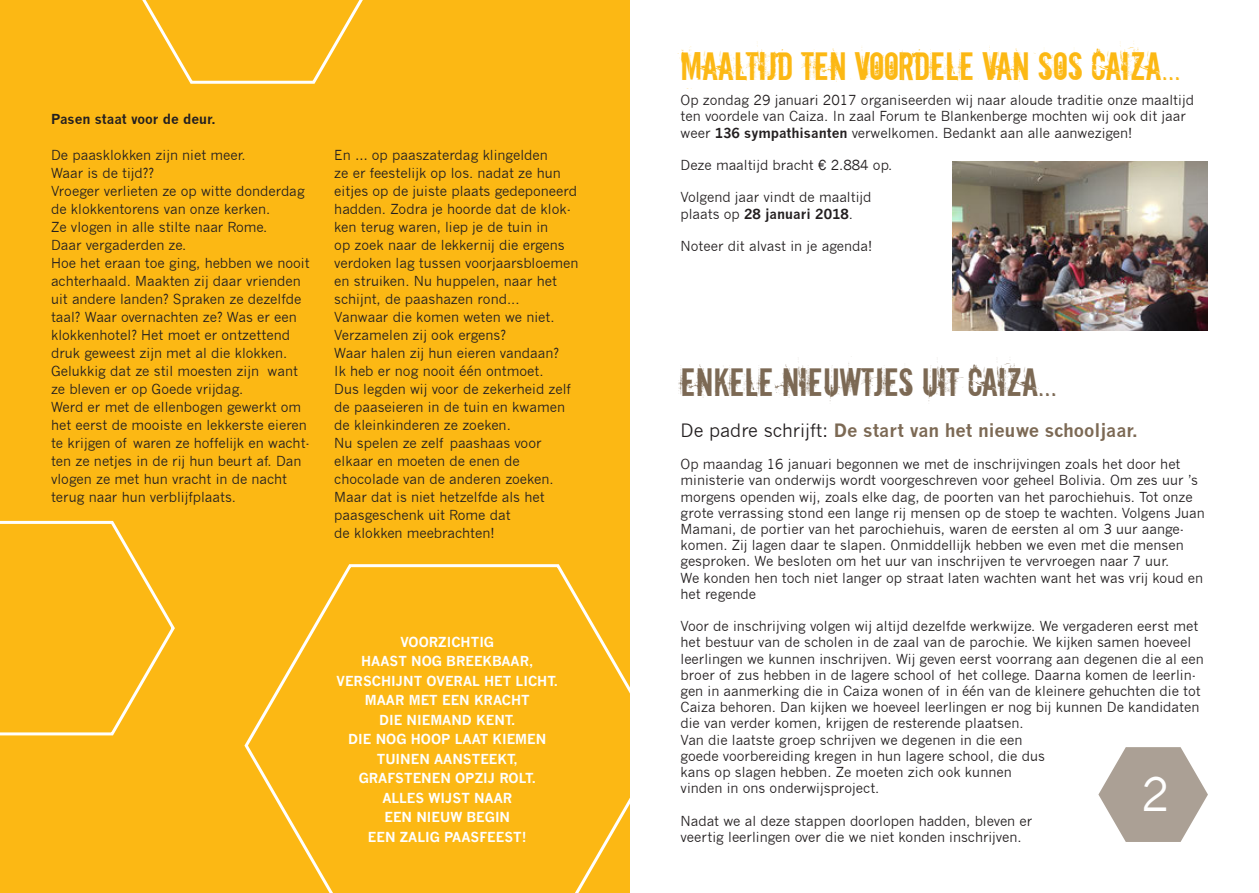
<style>
.page{position:relative;width:1259px;height:893px;background:#fff}
.page>*{position:absolute;margin:0;border:0;box-sizing:border-box;transform-origin:0 0}
.t1{font:45px "News Gothic";color:#fff}
.t2{font:37.5px "Downcome";color:#fcb814}
.t3{font:37.5px "Downcome";color:#7c6954}
.t4{font:700 18px "News Gothic";color:#7c6954}
.t5{font:13.5px/18px "News Gothic";color:#231f20}
.t6{font:700 13.5px "News Gothic";color:#fff}
.t7{font:700 13.5px "News Gothic";color:#231f20}
.s1{font-weight:700}
.s2{font-weight:400}
.s3{font-weight:400;color:#231f20}
</style>
<div class="page">
<div style="left:0;top:0;width:629px;height:893px;background:#fcb814"></div>
<svg style="left:142px;top:0;width:221px;height:84px"></svg>
<svg style="left:244px;top:562px;width:386px;height:331px"></svg>
<svg style="left:1098px;top:747px;width:110px;height:95px"></svg>
<svg style="left:0;top:520px;width:175px;height:216px"></svg>
<img style="left:952px;top:162px;width:256px;height:168px">
<p class="t7" style="left:51px;top:111px;width:166px">PASEN STAAT VOOR DE DEUR.</p>
<p class="t5" style="left:51px;top:146px;width:196px">De paasklokken zijn niet meer.</p>
<p class="t5" style="left:51px;top:164px;width:105px">Waar is de tijd??</p>
<p class="t5" style="left:51px;top:182px;width:255px">Vroeger verlieten ze op witte donderdag de klokkentorens van onze kerken.</p>
<p class="t5" style="left:51px;top:218px;width:218px">Ze vlogen in alle stilte naar Rome.</p>
<p class="t5" style="left:51px;top:236px;width:137px">Daar vergaderden ze.</p>
<p class="t5" style="left:51px;top:254px;width:260px">Hoe het eraan toe ging, hebben we nooit achterhaald. Maakten zij daar vrienden uit andere landen? Spraken ze dezelfde taal? Waar overnachten ze? Was er een klokkenhotel? Het moet er ontzettend druk geweest zijn met al die klokken.<br>Gelukkig dat ze stil moesten zijn want ze bleven er op Goede vrijdag.</p>
<p class="t5" style="left:51px;top:398px;width:260px">Werd er met de ellenbogen gewerkt om het eerst de mooiste en lekkerste eieren te krijgen of waren ze hoffelijk en wacht&shy;ten ze netjes in de rij hun beurt af. Dan vlogen ze met hun vracht in de nacht terug naar hun verblijfplaats.</p>
<p class="t5" style="left:334px;top:146px;width:246px">En … op paaszaterdag klingelden<br>ze er feestelijk op los. nadat ze hun eitjes op de juiste plaats gedeponeerd hadden. Zodra je hoorde dat de klok&shy;ken terug waren, liep je de tuin in<br>op zoek naar de lekkernij die ergens verdoken lag tussen voorjaarsbloemen en struiken. Nu huppelen, naar het schijnt, de paashazen rond...</p>
<p class="t5" style="left:334px;top:308px;width:222px">Vanwaar die komen weten we niet.</p>
<p class="t5" style="left:334px;top:326px;width:173px">Verzamelen zij ook ergens?</p>
<p class="t5" style="left:334px;top:344px;width:226px">Waar halen zij hun eieren vandaan?</p>
<p class="t5" style="left:334px;top:362px;width:211px">I k heb er nog nooit één ontmoet.</p>
<p class="t5" style="left:334px;top:380px;width:238px">Dus legden wij voor de zekerheid zelf de paaseieren in de tuin en kwamen de kleinkinderen ze zoeken.</p>
<p class="t5" style="left:334px;top:434px;width:209px">Nu spelen ze zelf paashaas voor</p>
<p class="t5" style="left:334px;top:452px;width:187px">elkaar en moeten de enen de</p>
<p class="t5" style="left:334px;top:470px;width:221px">chocolade van de anderen zoeken.<br>Maar dat is niet hetzelfde als het paasgeschenk uit Rome dat</p>
<p class="t5" style="left:334px;top:524px;width:162px">de klokken meebrachten!</p>
<p class="t6" style="left:400px;top:634px;width:95px">VOORZICHTIG</p>
<p class="t6" style="left:361px;top:653px;width:174px">HAAST NOG BREEKBAAR,</p>
<p class="t6" style="left:336px;top:673px;width:223px">VERSCHIJNT OVERAL HET LICHT.</p>
<p class="t6" style="left:365px;top:692px;width:166px">MAAR M ET EEN KRACHT</p>
<p class="t6" style="left:379px;top:712px;width:138px">DIE NIEMAND KENT.</p>
<p class="t6" style="left:348px;top:731px;width:199px">DIE NOG HOOP LAAT KIEM EN</p>
<p class="t6" style="left:377px;top:751px;width:143px">TUINEN AANSTEEKT,</p>
<p class="t6" style="left:359px;top:770px;width:179px">GRAFSTENEN OPZIJ ROLT.</p>
<p class="t6" style="left:382px;top:790px;width:131px">ALLES WIJST NAAR</p>
<p class="t6" style="left:384px;top:809px;width:127px">EEN NIEUW BEGIN</p>
<p class="t6" style="left:368px;top:829px;width:86px">EEN ZALIG PAA</p>
<p class="t6" style="left:470px;top:829px;width:58px">SFEEST!</p>
<p class="t2" style="left:680px;top:40px;width:501px">Maaltijd ten voordele van SOS caiza...</p>
<p class="t5" style="left:680px;top:92px;width:515px;line-height:16.2px">Op zondag 29 januari 2017 organiseerden wij naar aloude traditie onze maaltijd ten voordele van Caiza. I n zaal Forum te Blankenberge mochten wij ook dit jaar weer <span class="s1">136 SYMPATHISANTEN</span> verwelkomen. Bedankt aan alle aanwezigen!</p>
<p class="t5" style="left:680px;top:156px;width:213px">Deze maaltijd bracht € 2.884 op.</p>
<p class="t5" style="left:680px;top:189px;width:192px">Volgend jaar vindt de maaltijd</p>
<p class="t7" style="left:680px;top:205px;width:174px"><span class="s2">plaats op</span> 28 JANUARI 2018<span class="s2">.</span></p>
<p class="t5" style="left:680px;top:237px;width:193px">Noteer dit alvast in je agenda!</p>
<p class="t3" style="left:680px;top:357px;width:378px">Enkele nieuwtjes uit Caiza...</p>
<p class="t4" style="left:680px;top:419px;width:459px"><span class="s3">De padre schrijft:</span> DE START VAN HET NIEUWE SCHOOLJAAR.</p>
<p class="t5" style="left:680px;top:456px;width:526px;line-height:16.2px">Op maandag 16 januari begonnen we met de inschrijvingen zoals het door het ministerie van onderwijs wordt voorgeschreven voor geheel Bolivia. Om zes uur ’s morgens openden wij, zoals elke dag, de poorten van het parochiehuis. Tot onze grote verrassing stond een lange rij mensen op de stoep te wachten. Volgens Juan Mamani, de portier van het parochiehuis, waren de eersten al om 3 uur aange&shy;komen. Zij lagen daar te slapen. Onmiddellijk hebben we even met die mensen gesproken. We besloten om het uur van inschrijven te vervroegen naar 7 uur.</p>
<p class="t5" style="left:680px;top:570px;width:524px;line-height:16.2px">We konden hen toch niet langer op straat laten wachten want het was vrij koud en het regende</p>
<p class="t5" style="left:680px;top:618px;width:525px;line-height:16.2px">Voor de inschrijving volgen wij altijd dezelfde werkwijze. We vergaderen eerst met het bestuur van de scholen in de zaal van de parochie. We kijken samen hoeveel leerlingen we kunnen inschrijven. Wij geven eerst voorrang aan degenen die al een broer of zus hebben in de lagere school of het college. Daarna komen de leerlin&shy;gen in aanmerking die in Caiza wonen of in één van de kleinere gehuchten die tot Caiza behoren. Dan kijken we hoeveel leerlingen er nog bij kunnen De kandidaten die van verder komen, krijgen de resterende plaatsen.</p>
<p class="t5" style="left:680px;top:731px;width:343px">Van die laatste groep schrijven we degenen in die een</p>
<p class="t5" style="left:680px;top:747px;width:366px">goede voorbereiding kregen in hun lagere school, die dus</p>
<p class="t5" style="left:680px;top:763px;width:333px">kans op slagen hebben. Ze moeten zich ook kunnen</p>
<p class="t5" style="left:680px;top:779px;width:200px">vinden in ons onderwijsproject.</p>
<p class="t5" style="left:680px;top:812px;width:353px">Nadat we al deze stappen doorlopen hadden, bleven er</p>
<p class="t5" style="left:680px;top:828px;width:343px">veertig leerlingen over die we niet konden inschrijven.</p>
<p class="t1" style="left:1141px;top:769px;width:30px">2</p>
</div>
